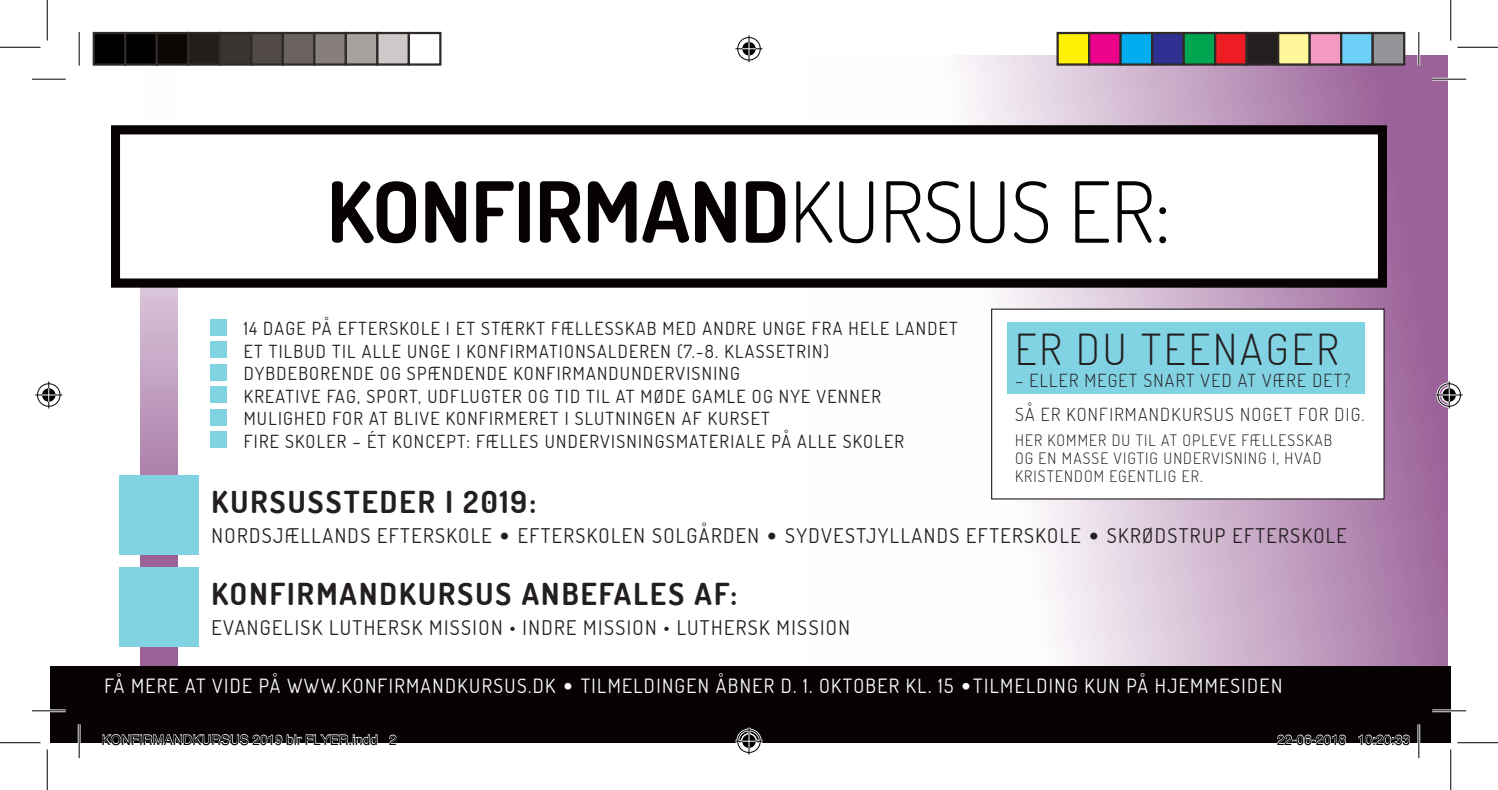
<style>
.page{position:relative;width:1498px;height:790px;background:#fff}
.page>*{position:absolute;margin:0;border:0;box-sizing:border-box;transform-origin:0 0}
.t1{font:700 84.15px "Dosis";color:#060302}
.t2{font:300 42.75px "Dosis";letter-spacing:.07em;color:#231f20}
.t3{font:700 30.38px "Dosis";letter-spacing:.07em;color:#231f20}
.t4{font:20.25px "Dosis";letter-spacing:.07em;color:#231f20}
.t5{font:19.57px "Dosis";letter-spacing:.07em;color:#fff}
.t6{font:18px "Dosis";letter-spacing:.07em;color:#231f20}
.t7{font:300 18px "Dosis";letter-spacing:.07em;color:#231f20}
.t8{font:300 15.75px "Dosis";letter-spacing:.07em;color:#231f20}
.t9{font:13.5px "Helvetica";color:#000}
.s1{font-weight:300}
.s2{font-family:"Palatino"}
</style>
<div class="page">
<svg style="left:141px;top:287px;width:37px;height:379px;background:#bc99bc"></svg>
<svg style="left:806px;top:56px;width:641px;height:610px"></svg>
<div style="left:119px;top:475px;width:79px;height:79px;background:#81d2e2"></div>
<div style="left:119px;top:567px;width:79px;height:79px;background:#81d2e2"></div>
<div style="left:111px;top:125px;width:1276px;height:162px;background:#fff;border:9px solid #060302"></div>
<div style="left:210px;top:319px;width:16px;height:16px;background:#81d2e2"></div>
<div style="left:210px;top:341px;width:16px;height:17px;background:#81d2e2"></div>
<div style="left:210px;top:364px;width:16px;height:16px;background:#81d2e2"></div>
<div style="left:210px;top:386px;width:16px;height:17px;background:#81d2e2"></div>
<div style="left:210px;top:409px;width:16px;height:16px;background:#81d2e2"></div>
<div style="left:210px;top:431px;width:16px;height:17px;background:#81d2e2"></div>
<div style="left:50px;top:666px;width:1400px;height:76px;background:#060302"></div>
<div style="left:991px;top:309px;width:393px;height:190px;background:#fff"></div>
<div style="left:1007px;top:322px;width:357px;height:72px;background:#81d2e2"></div>
<hr style="left:1432px;top:78px;width:34px;height:3px;background:#fff">
<hr style="left:32px;top:709px;width:34px;height:3px;background:#fff">
<hr style="left:1432px;top:709px;width:34px;height:3px;background:#fff">
<hr style="left:78px;top:724px;width:3px;height:34px;background:#fff">
<hr style="left:1417px;top:32px;width:3px;height:34px;background:#fff">
<hr style="left:1417px;top:724px;width:3px;height:34px;background:#fff">
<hr style="left:32px;top:79px;width:34px;height:1px;background:#000">
<hr style="left:1432px;top:79px;width:34px;height:1px;background:#000">
<hr style="left:32px;top:710px;width:34px;height:1px;background:#000">
<hr style="left:1432px;top:710px;width:34px;height:1px;background:#000">
<hr style="left:79px;top:32px;width:1px;height:34px;background:#000">
<hr style="left:79px;top:724px;width:1px;height:34px;background:#000">
<hr style="left:1418px;top:32px;width:1px;height:34px;background:#000">
<hr style="left:1418px;top:724px;width:1px;height:34px;background:#000">
<hr style="left:0;top:47px;width:40px;height:1px;background:#000">
<hr style="left:1457px;top:47px;width:41px;height:1px;background:#000">
<hr style="left:0;top:742px;width:40px;height:1px;background:#000">
<hr style="left:1457px;top:742px;width:41px;height:1px;background:#000">
<hr style="left:47px;top:0;width:1px;height:40px;background:#000">
<hr style="left:47px;top:749px;width:1px;height:41px;background:#000">
<hr style="left:1450px;top:0;width:1px;height:40px;background:#000">
<hr style="left:1450px;top:749px;width:1px;height:41px;background:#000">
<svg style="left:735px;top:35px;width:27px;height:27px"></svg>
<svg style="left:735px;top:727px;width:27px;height:27px"></svg>
<svg style="left:35px;top:381px;width:27px;height:27px"></svg>
<svg style="left:1435px;top:381px;width:27px;height:27px"></svg>
<div style="left:94px;top:33px;width:31px;height:32px;background:#000"></div>
<div style="left:93px;top:32px;width:33px;height:34px;border:2px solid #302a28"></div>
<div style="left:125px;top:33px;width:32px;height:32px;background:#000"></div>
<div style="left:124px;top:32px;width:34px;height:34px;border:2px solid #302a28"></div>
<div style="left:157px;top:33px;width:31px;height:32px;background:#0c0806"></div>
<div style="left:156px;top:32px;width:33px;height:34px;border:2px solid #302a28"></div>
<div style="left:188px;top:33px;width:32px;height:32px;background:#241e1b"></div>
<div style="left:187px;top:32px;width:34px;height:34px;border:2px solid #302a28"></div>
<div style="left:220px;top:33px;width:31px;height:32px;background:#3b3532"></div>
<div style="left:219px;top:32px;width:33px;height:34px;border:2px solid #302a28"></div>
<div style="left:251px;top:33px;width:32px;height:32px;background:#524a47"></div>
<div style="left:250px;top:32px;width:34px;height:34px;border:2px solid #302a28"></div>
<div style="left:283px;top:33px;width:31px;height:32px;background:#6b6360"></div>
<div style="left:282px;top:32px;width:33px;height:34px;border:2px solid #302a28"></div>
<div style="left:314px;top:33px;width:32px;height:32px;background:#867f7c"></div>
<div style="left:313px;top:32px;width:34px;height:34px;border:2px solid #302a28"></div>
<div style="left:346px;top:33px;width:31px;height:32px;background:#a7a2a0"></div>
<div style="left:345px;top:32px;width:33px;height:34px;border:2px solid #302a28"></div>
<div style="left:377px;top:33px;width:32px;height:32px;background:#cdc9c8"></div>
<div style="left:376px;top:32px;width:34px;height:34px;border:2px solid #302a28"></div>
<div style="left:408px;top:32px;width:33px;height:34px;border:2px solid #302a28"></div>
<div style="left:1057px;top:33px;width:32px;height:32px;background:#fff101"></div>
<div style="left:1056px;top:32px;width:34px;height:34px;border:2px solid #302a28"></div>
<div style="left:1089px;top:33px;width:31px;height:32px;background:#ed028c"></div>
<div style="left:1088px;top:32px;width:34px;height:34px;border:2px solid #302a28"></div>
<div style="left:1120px;top:33px;width:32px;height:32px;background:#00aeef"></div>
<div style="left:1119px;top:32px;width:34px;height:34px;border:2px solid #302a28"></div>
<div style="left:1152px;top:33px;width:31px;height:32px;background:#2e3092"></div>
<div style="left:1151px;top:32px;width:34px;height:34px;border:2px solid #302a28"></div>
<div style="left:1183px;top:33px;width:32px;height:32px;background:#00a54f"></div>
<div style="left:1182px;top:32px;width:34px;height:34px;border:2px solid #302a28"></div>
<div style="left:1215px;top:33px;width:31px;height:32px;background:#ee1d23"></div>
<div style="left:1214px;top:32px;width:34px;height:34px;border:2px solid #302a28"></div>
<div style="left:1246px;top:33px;width:32px;height:32px;background:#231f20"></div>
<div style="left:1245px;top:32px;width:34px;height:34px;border:2px solid #302a28"></div>
<div style="left:1278px;top:33px;width:31px;height:32px;background:#fff79a"></div>
<div style="left:1277px;top:32px;width:34px;height:34px;border:2px solid #302a28"></div>
<div style="left:1309px;top:33px;width:32px;height:32px;background:#f499c2"></div>
<div style="left:1308px;top:32px;width:34px;height:34px;border:2px solid #302a28"></div>
<div style="left:1341px;top:33px;width:31px;height:32px;background:#6bcff6"></div>
<div style="left:1340px;top:32px;width:34px;height:34px;border:2px solid #302a28"></div>
<div style="left:1372px;top:33px;width:32px;height:32px;background:#939598"></div>
<div style="left:1371px;top:32px;width:34px;height:34px;border:2px solid #302a28"></div>
<svg style="left:102px;top:734px;width:158px;height:9px"></svg>
<div style="left:261px;top:735px;width:5px;height:9px;border:1px solid #fff;border-radius:50%"></div>
<div style="left:260px;top:734px;width:7px;height:11px;border:1px solid #fff;border-radius:50%"></div>
<svg style="left:268px;top:734px;width:110px;height:9px"></svg>
<svg style="left:388px;top:734px;width:9px;height:9px"></svg>
<svg style="left:1276px;top:734px;width:70px;height:9px"></svg>
<svg style="left:1358px;top:734px;width:5px;height:9px"></svg>
<div style="left:1366px;top:735px;width:5px;height:9px;border:1px solid #fff;border-radius:50%"></div>
<div style="left:1365px;top:734px;width:7px;height:11px;border:1px solid #fff;border-radius:50%"></div>
<svg style="left:1373px;top:734px;width:11px;height:9px"></svg>
<div style="left:1385px;top:735px;width:5px;height:9px;border:1px solid #fff;border-radius:50%"></div>
<div style="left:1383px;top:734px;width:8px;height:11px;border:1px solid #fff;border-radius:50%"></div>
<svg style="left:1392px;top:734px;width:18px;height:9px"></svg>
<p class="t1" style="left:327px;top:157px;width:845px">KONFIRMAND<span class="s1">KURSUS ER:</span></p>
<p class="t6" style="left:244px;top:317px;width:716px">14 DAGE PÅ EFTERSKOLE I ET STÆRKT FÆLLESSKAB MED ANDRE UNGE FRA HELE LANDET</p>
<p class="t6" style="left:244px;top:339px;width:587px">ET TILBUD TIL ALLE UNGE I KONFIRMATIONSALDEREN (7.-8. KLASSETRIN)</p>
<p class="t6" style="left:244px;top:362px;width:498px">DYBDEBORENDE OG SPÆNDENDE KONFIRMANDUNDERVISNING</p>
<p class="t6" style="left:244px;top:384px;width:639px">KREATIVE FAG, SPORT, UDFLUGTER OG TID TIL AT MØDE GAMLE OG NYE VENNER</p>
<p class="t6" style="left:244px;top:407px;width:528px">MULIGHED FOR AT BLIVE KONFIRMERET I SLUTNINGEN AF KURSET</p>
<p class="t6" style="left:244px;top:429px;width:662px">FIRE SKOLER – ÉT KONCEPT: FÆLLES UNDERVISNINGSMATERIALE PÅ ALLE SKOLER</p>
<p class="t3" style="left:211px;top:483px;width:326px">KURSUSSTEDER I 2019:</p>
<p class="t2" style="left:1015px;top:321px;width:325px">ER DU TEENAGER</p>
<p class="t7" style="left:1015px;top:368px;width:337px">– ELLER MEGET SNART VED AT VÆRE DET?</p>
<p class="t7" style="left:1015px;top:402px;width:351px">SÅ ER KONFIRMANDKURSUS NOGET FOR DIG.</p>
<p class="t8" style="left:1015px;top:429px;width:319px">HER KOMMER DU TIL AT OPLEVE FÆLLESSKAB</p>
<p class="t8" style="left:1015px;top:447px;width:308px">OG EN MASSE VIGTIG UNDERVISNING I, HVAD</p>
<p class="t8" style="left:1015px;top:465px;width:189px">KRISTENDOM EGENTLIG ER.</p>
<p class="t4" style="left:211px;top:522px;width:1137px">NORDSJÆLLANDS EFTERSKOLE <span class="s2">•</span> EFTERSKOLEN SOLGÅRDEN <span class="s2">•</span> SYDVESTJYLLANDS EFTERSKOLE <span class="s2">•</span> SKRØDSTRUP EFTERSKOLE</p>
<p class="t3" style="left:211px;top:574px;width:527px">KONFIRMANDKURSUS ANBEFALES AF:</p>
<p class="t4" style="left:211px;top:614px;width:640px">EVANGELISK LUTHERSK MISSION • INDRE MISSION • LUTHERSK MISSION</p>
<p class="t5" style="left:105px;top:673px;width:1179px">FÅ MERE AT VIDE PÅ WWW.KONFIRMANDKURSUS.DK <span class="s2">•</span> TILMELDINGEN ÅBNER D. 1. OKTOBER KL. 15 <span class="s2">•</span>TILMELDING KUN PÅ HJEMMESIDEN</p>
<p class="t9" style="left:102px;top:732px;width:296px">KONFIRMANDKURSUS 2019 blr FLYER.indd 2</p>
<p class="t9" style="left:1277px;top:732px;width:134px">22-06-2018 10:20:33</p>
</div>
